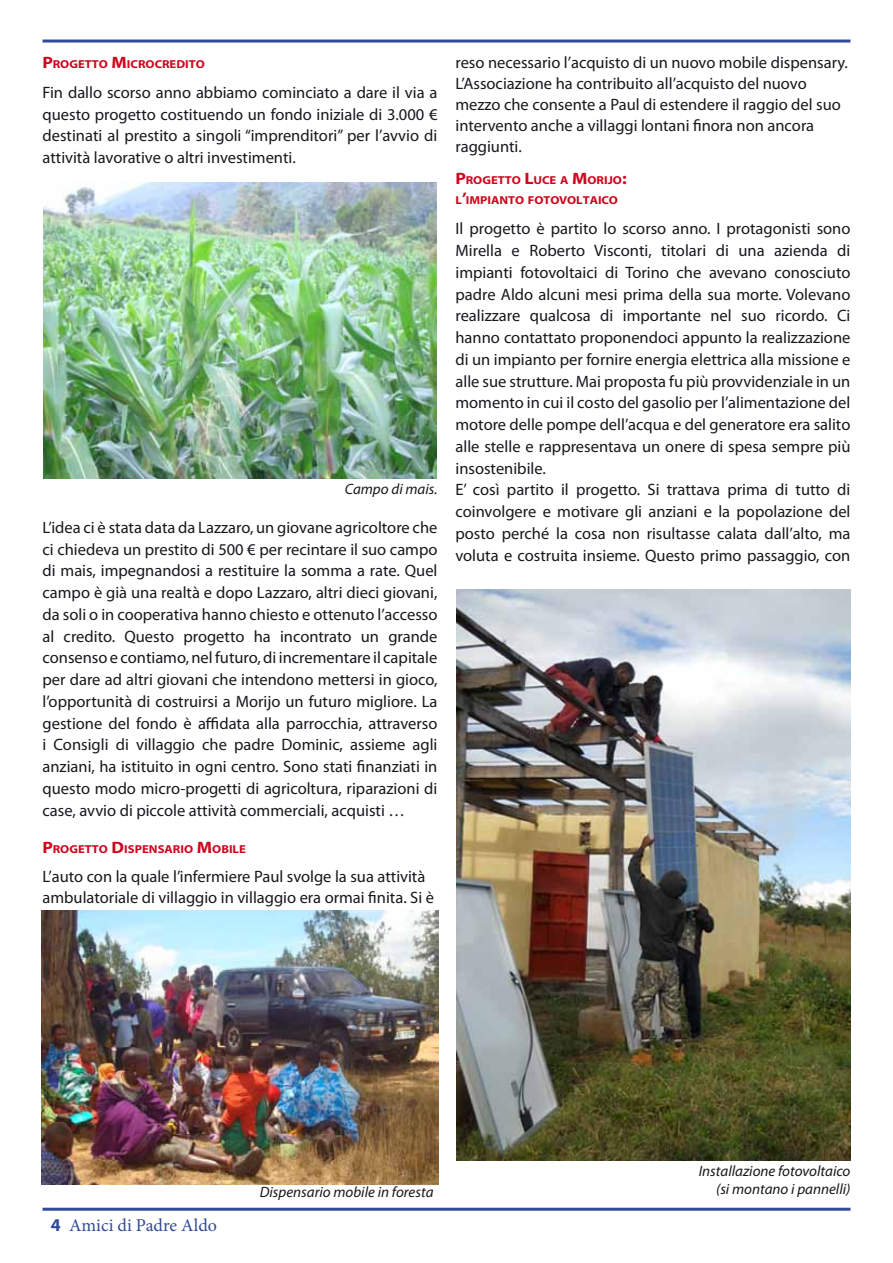
<style>
.page{position:relative;width:893px;height:1263px;background:#fff}
.page>*{position:absolute;margin:0;border:0;box-sizing:border-box;transform-origin:0 0}
.t1{font:18px "Minion Pro";color:#314a97}
.t2{font:16.5px/21.8px "Myriad Pro";color:#1a171c}
.t3{font:italic 15px/18px "Myriad Pro";color:#1a171c;text-align:right}
.t4{font:700 11.55px/19.8px "Myriad Pro";color:#cd071e;scale:1.1 1}
.s1{font-size:16.5px}
.s2{font-family:"Myriad Pro";font-weight:700}
</style>
<div class="page">
<hr style="left:43px;top:40px;width:807px;height:3px;background:#314a97">
<hr style="left:43px;top:1208px;width:807px;height:3px;background:#314a97">
<img style="left:456px;top:589px;width:394px;height:572px">
<img style="left:43px;top:183px;width:394px;height:295px">
<img style="left:42px;top:911px;width:396px;height:273px">
<p class="t4" style="left:43px;top:53px;width:149px"><span class="s1">P</span>ROGETTO <span class="s1">M</span>ICROCREDITO</p>
<p class="t2" style="left:43px;top:81px;width:396px;text-align:justify">Fin dallo scorso anno abbiamo cominciato a dare il via a questo progetto costituendo un fondo iniziale di 3.000 € destinati al prestito a singoli “imprenditori” per l’avvio di attività lavorative o altri investimenti.</p>
<p class="t3" style="left:345px;top:479px;width:94px">Campo di mais.</p>
<p class="t2" style="left:43px;top:516px;width:396px;text-align:justify">L’idea ci è stata data da Lazzaro, un giovane agricoltore che ci chiedeva un prestito di 500 € per recintare il suo campo di mais, impegnandosi a restituire la somma a rate. Quel campo è già una realtà e dopo Lazzaro, altri dieci giovani, da soli o in cooperativa hanno chiesto e ottenuto l’accesso al credito. Questo progetto ha incontrato un grande consenso e contiamo, nel futuro, di incrementare il capitale per dare ad altri giovani che intendono mettersi in gioco, l’opportunità di costruirsi a Morijo un futuro migliore. La gestione del fondo è affidata alla parrocchia, attraverso i Consigli di villaggio che padre Dominic, assieme agli anziani, ha istituito in ogni centro. Sono stati finanziati in questo modo micro-progetti di agricoltura, riparazioni di case, avvio di piccole attività commerciali, acquisti …</p>
<p class="t4" style="left:43px;top:838px;width:186px"><span class="s1">P</span>ROGETTO <span class="s1">D</span>ISPENSARIO <span class="s1">M</span>OBILE</p>
<p class="t2" style="left:43px;top:866px;width:393px;line-height:21px">L’auto con la quale l’infermiere Paul svolge la sua attività ambulatoriale di villaggio in villaggio era ormai finita. Si è</p>
<p class="t2" style="left:455px;top:51px;width:394px;line-height:21px">reso necessario l’acquisto di un nuovo mobile dispensary.<br>L’Associazione ha contribuito all’acquisto del nuovo mezzo che consente a Paul di estendere il raggio del suo intervento anche a villaggi lontani finora non ancora raggiunti.</p>
<p class="t4" style="left:455px;top:170px;width:157px"><span class="s1">P</span>ROGETTO <span class="s1">L</span>UCE A <span class="s1">M</span>ORIJO<span class="s1">:<br></span>L<span class="s1">’</span>IMPIANTO FOTOVOLTAICO</p>
<p class="t2" style="left:455px;top:218px;width:396px">Il progetto è partito lo scorso anno. I protagonisti sono Mirella e Roberto Visconti, titolari di una azienda di impianti fotovoltaici di Torino che avevano conosciuto padre Aldo alcuni mesi prima della sua morte. Volevano realizzare qualcosa di importante nel suo ricordo. Ci hanno contattato proponendoci appunto la realizzazione di un impianto per fornire energia elettrica alla missione e alle sue strutture. Mai proposta fu più provvidenziale in un momento in cui il costo del gasolio per l’alimentazione del motore delle pompe dell’acqua e del generatore era salito alle stelle e rappresentava un onere di spesa sempre più insostenibile.<br>E’ così partito il progetto. Si trattava prima di tutto di coinvolgere e motivare gli anziani e la popolazione del posto perché la cosa non risultasse calata dall’alto, ma voluta e costruita insieme. Questo primo passaggio, con</p>
<p class="t1" style="left:51px;top:1213px;width:168px"><span class="s2">4</span> Amici di Padre Aldo</p>
<p class="t3" style="left:260px;top:1183px;width:175px">Dispensario mobile in foresta</p>
<p class="t3" style="left:699px;top:1162px;width:153px">Installazione fotovoltaico (si montano i pannelli)</p>
</div>
